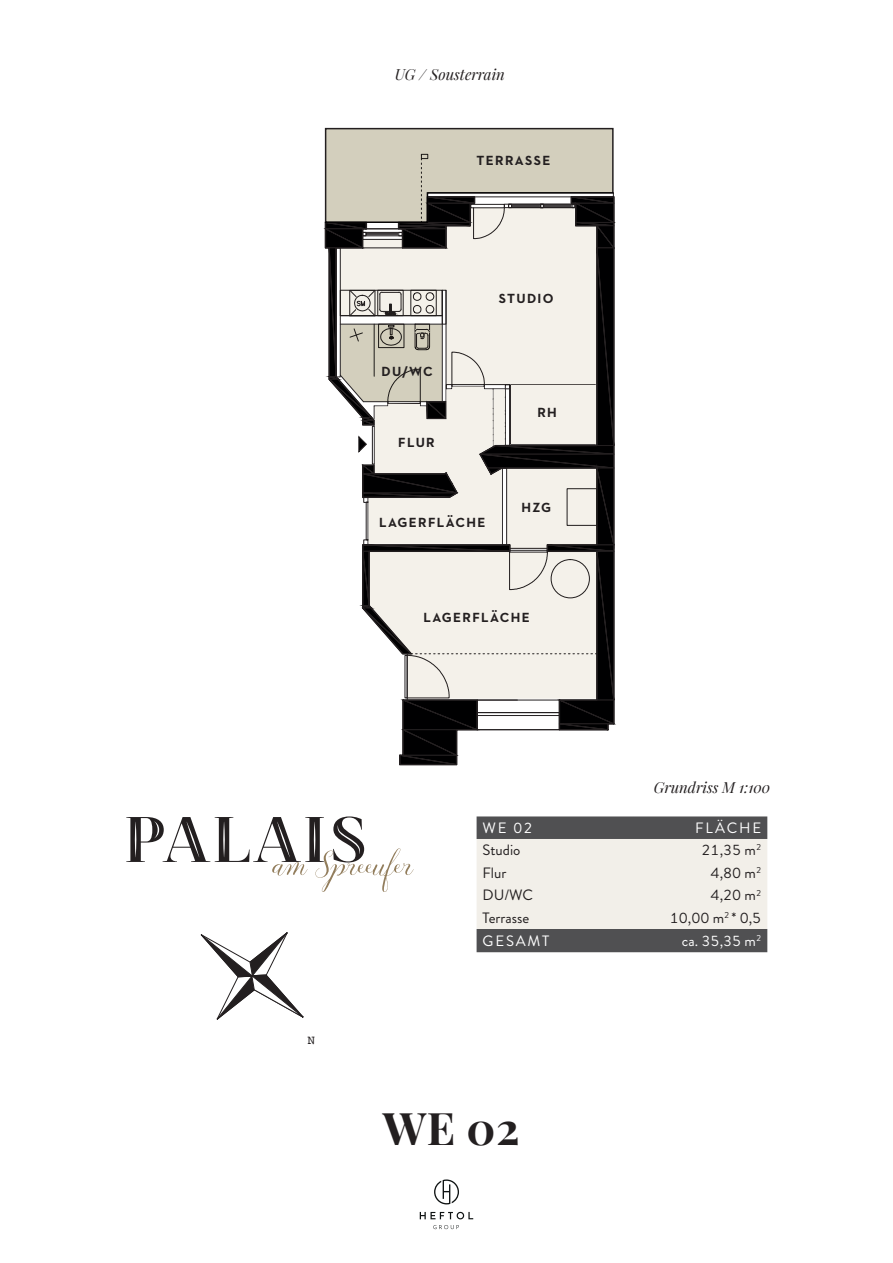
<style>
.page{position:relative;width:893px;height:1263px;background:#fff}
.page>*{position:absolute;margin:0;border:0;box-sizing:border-box;transform-origin:0 0}
.t1{font:700 45px "Playfair Display";color:#231f20}
.t2{font:15px "Brandon Grotesque";color:#231f20}
.t3{font:italic 15px "Playfair Display";color:#231f20}
.t4{font:15px "Brandon Grotesque";letter-spacing:.12em;color:#fff}
.t5{font:700 13.5px "Neutraface 2 Text";letter-spacing:.1em;color:#231f20}
.t6{font:12.6px "Courier";color:#231f20}
</style>
<div class="page">
<svg style="left:477px;top:816px;width:290px;height:136px;background:#bbb9b6"></svg>
<svg style="left:200px;top:932px;width:104px;height:88px"></svg>
<svg style="left:433px;top:1225px;width:26px;height:4px"></svg>
<svg style="left:420px;top:1212px;width:53px;height:7px"></svg>
<svg style="left:434px;top:1179px;width:25px;height:25px"></svg>
<svg style="left:126px;top:816px;width:288px;height:76px"></svg>
<svg style="left:323px;top:127px;width:292px;height:639px"></svg>
<p class="t6" style="left:307px;top:1030px;width:9px">N</p>
<p class="t3" style="left:395px;top:64px;width:112px">UG / Sousterrain</p>
<p class="t5" style="left:477px;top:152px;width:75px">TERRASSE</p>
<p class="t5" style="left:499px;top:290px;width:56px">STUDIO</p>
<p class="t5" style="left:382px;top:363px;width:53px">DU/WC</p>
<p class="t5" style="left:398px;top:433px;width:38px">FLUR</p>
<p class="t5" style="left:379px;top:514px;width:108px">LAGERFLÄCHE</p>
<p class="t5" style="left:537px;top:404px;width:21px">RH</p>
<p class="t5" style="left:522px;top:499px;width:31px">HZG</p>
<p class="t5" style="left:423px;top:609px;width:108px">LAGERFLÄCHE</p>
<p class="t3" style="left:654px;top:778px;width:118px">Grundriss M 1:100</p>
<p class="t4" style="left:483px;top:817px;width:51px">WE 02</p>
<p class="t4" style="left:695px;top:817px;width:68px">FLÄCHE</p>
<p class="t2" style="left:483px;top:840px;width:39px">Studio</p>
<p class="t2" style="left:702px;top:840px;width:61px">21,35 m<sup>2</sup></p>
<p class="t2" style="left:483px;top:862px;width:25px">Flur</p>
<p class="t2" style="left:711px;top:862px;width:52px">4,80 m<sup>2</sup></p>
<p class="t2" style="left:483px;top:885px;width:52px">DU/WC</p>
<p class="t2" style="left:711px;top:885px;width:52px">4,20 m<sup>2</sup></p>
<p class="t2" style="left:483px;top:907px;width:48px">Terrasse</p>
<p class="t2" style="left:670px;top:907px;width:93px">10,00 m<sup>2</sup> * 0,5</p>
<p class="t4" style="left:483px;top:930px;width:68px">GESAMT</p>
<p class="t4" style="left:682px;top:930px;width:81px">ca. 35,35 m<sup>2</sup></p>
<h1 class="t1" style="left:383px;top:1100px;width:138px">WE 02</h1>
</div>
